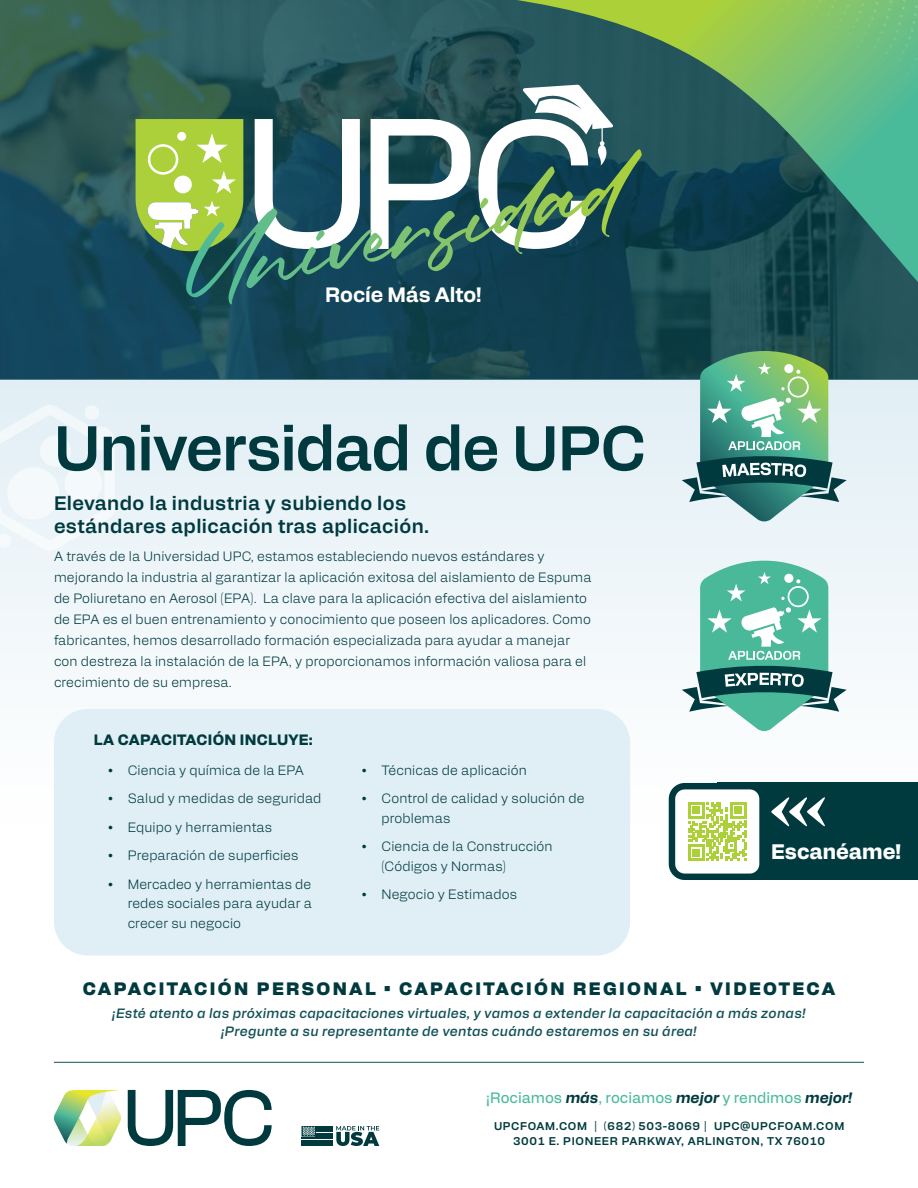
<style>
.page{position:relative;width:918px;height:1188px;background:#fff}
.page>*{position:absolute;margin:0;border:0;box-sizing:border-box;transform-origin:0 0}
.t1{font:600 63px "Alfabet";letter-spacing:-.02em;color:#003a3f}
.t2{font:800 21px "Alfabet";color:#fff}
.t3{font:700 20.85px "Alfabet";letter-spacing:-.005em;color:#fff}
.t4{font:600 19.5px/22.5px "Alfabet";letter-spacing:.02em;color:#003a3f}
.t5{font:900 18px "Alfabet";letter-spacing:.13em;color:#003a3f}
.t6{font:15px "Alfabet";color:#49ba9a}
.t7{font:800 15px "Alfabet";letter-spacing:.02em;color:#003a3f}
.t8{font:300 13.5px/21px "Alfabet";letter-spacing:.01em;color:#003a3f}
.t9{font:italic 500 13.5px/18px "Alfabet";letter-spacing:.02em;color:#135158;text-align:center}
.t10{font:600 11.25px/15px "Alfabet";letter-spacing:.06em;color:#003a3f;text-align:center}
.s1{font-family:"Gotham";font-weight:500;font-size:12.75px}
.s2{font-weight:700;font-style:italic;color:#003a3f}
</style>
<div class="page">
<div style="left:0;top:379px;width:918px;height:445px;background:#f0f7fa"></div>
<svg style="left:0;top:404px;width:115px;height:59px"></svg>
<svg style="left:0;top:0;width:220px;height:379px;background:#235259"></svg>
<svg style="left:220px;top:291px;width:698px;height:190px"></svg>
<svg style="left:136px;top:119px;width:84px;height:132px"></svg>
<div style="left:174px;top:176px;width:18px;height:17px;background:#fff;border-radius:50%"></div>
<div style="left:177px;top:132px;width:9px;height:9px;background:#fff;border-radius:50%"></div>
<svg style="left:682px;top:560px;width:165px;height:171px"></svg>
<svg style="left:682px;top:351px;width:165px;height:171px"></svg>
<div style="left:717px;top:783px;width:201px;height:97px;background:#003a3f"></div>
<div style="left:672px;top:786px;width:91px;height:91px;background:#fff;border-radius:13px"></div>
<svg style="left:688px;top:802px;width:59px;height:59px"></svg>
<div style="left:669px;top:783px;width:97px;height:97px;border:6px solid #003a3f;border-radius:13px"></div>
<svg style="left:771px;top:797px;width:54px;height:30px"></svg>
<div style="left:54px;top:709px;width:576px;height:246px;background:#e0eef5;border-radius:34px"></div>
<hr style="left:54px;top:1062px;width:810px;height:1px;background:#135158">
<svg style="left:128px;top:1090px;width:144px;height:56px"></svg>
<svg style="left:54px;top:1090px;width:68px;height:56px"></svg>
<svg style="left:302px;top:1126px;width:77px;height:20px"></svg>
<img style="left:220px;top:0;width:698px;height:291px">
<h3 class="t3" style="left:325px;top:280px;width:158px">Rocíe Más Alto!</h3>
<h1 class="t1" style="left:54px;top:402px;width:594px">Universidad de UPC</h1>
<h3 class="t4" style="left:54px;top:491px;width:377px">Elevando la industria y subiendo los estándares aplicación tras aplicación.</h3>
<p class="t8" style="left:54px;top:545px;width:539px">A través de la Universidad UPC, estamos estableciendo nuevos estándares y mejorando la industria al garantizar la aplicación exitosa del aislamiento de Espuma de Poliuretano en Aerosol (EPA). La clave para la aplicación efectiva del aislamiento de EPA es el buen entrenamiento y conocimiento que poseen los aplicadores. Como fabricantes, hemos desarrollado formación especializada para ayudar a manejar con destreza la instalación de la EPA, y proporcionamos información valiosa para el crecimiento de su empresa.</p>
<p class="t7" style="left:94px;top:728px;width:220px">LA CAPACITACIÓN INCLUYE:</p>
<p class="t8" style="left:107px;top:759px;width:198px"><span class="s1">•</span> Ciencia y química de la EPA</p>
<p class="t8" style="left:107px;top:787px;width:216px"><span class="s1">•</span> Salud y medidas de seguridad</p>
<p class="t8" style="left:107px;top:816px;width:166px"><span class="s1">•</span> Equipo y herramientas</p>
<p class="t8" style="left:107px;top:844px;width:193px"><span class="s1">•</span> Preparación de superficies</p>
<p class="t8" style="left:128px;top:873px;width:186px;line-height:19.5px;text-align:justify;text-indent:-20px"><span class="s1">•</span> Mercadeo y herramientas de redes sociales para ayudar a crecer su negocio</p>
<p class="t8" style="left:361px;top:759px;width:167px"><span class="s1">•</span> Técnicas de aplicación</p>
<p class="t8" style="left:382px;top:788px;width:205px;line-height:19.5px;text-indent:-20px"><span class="s1">•</span> Control de calidad y solución de problemas</p>
<p class="t8" style="left:382px;top:836px;width:173px;line-height:19.5px;text-indent:-20px"><span class="s1">•</span> Ciencia de la Construcción (Códigos y Normas)</p>
<p class="t8" style="left:361px;top:883px;width:157px"><span class="s1">•</span> Negocio y Estimados</p>
<h2 class="t2" style="left:771px;top:836px;width:131px">Escanéame!</h2>
<h3 class="t5" style="left:83px;top:975px;width:754px">CAPACITACIÓN PERSONAL • CAPACITACIÓN REGIONAL • VIDEOTECA</h3>
<p class="t9" style="left:112px;top:1003px;width:695px">¡Esté atento a las próximas capacitaciones virtuales, y vamos a extender la capacitación a más zonas! ¡Pregunte a su representante de ventas cuándo estaremos en su área!</p>
<p class="t6" style="left:486px;top:1087px;width:367px">¡Rociamos <span class="s2">más</span>, rociamos <span class="s2">mejor</span> y rendimos <span class="s2">mejor!</span></p>
<p class="t10" style="left:494px;top:1117px;width:352px">UPCFOAM.COM | (682) 503-8069 | UPC@UPCFOAM.COM<br>3001 E. PIONEER PARKWAY, ARLINGTON, TX 76010</p>
</div>
